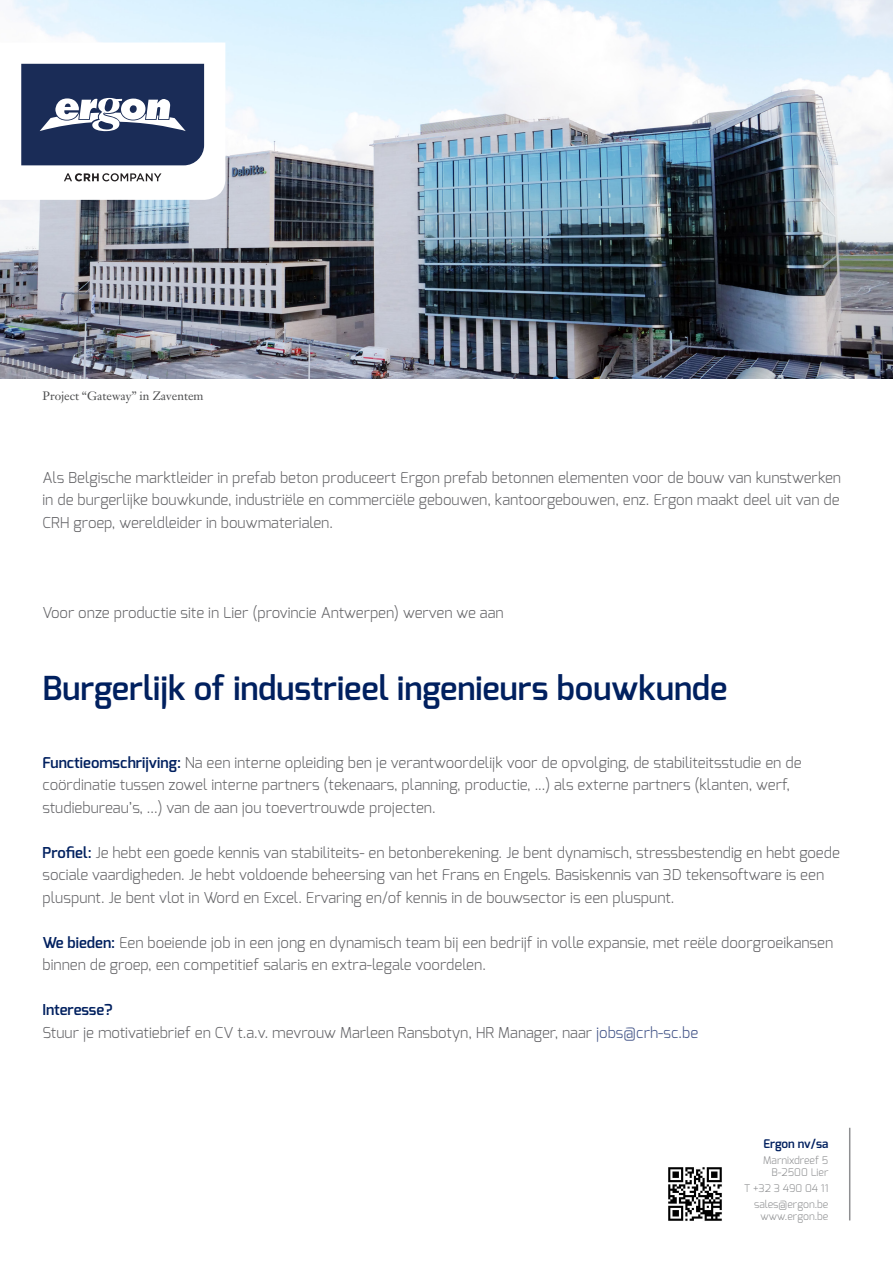
<style>
.page{position:relative;width:893px;height:1263px;background:#fff}
.page>*{position:absolute;margin:0;border:0;box-sizing:border-box;transform-origin:0 0}
.t1{font:600 33px "Exo";color:#00205f}
.t2{font:300 15px/22.5px "Exo";color:#636366}
.t3{font:12px "Janson Text LT Std";color:#4b4c4d}
.t4{font:600 12px "Exo";color:#00205f}
.t5{font:300 10.5px "Exo";color:#8e8f91}
.s1{font-weight:600;color:#00205f}
.s2{color:#3e5085}
</style>
<div class="page">
<img style="left:0;top:0;width:893px;height:378px">
<hr style="left:849px;top:1128px;width:1px;height:92px;background:#8e8f91">
<img style="left:668px;top:1167px;width:54px;height:54px">
<svg style="left:0;top:43px;width:225px;height:157px"></svg>
<p class="t3" style="left:43px;top:388px;width:163px">Project “Gateway” in Zaventem</p>
<p class="t2" style="left:43px;top:466px;width:800px;text-align:justify">Als Belgische marktleider in prefab beton produceert Ergon prefab betonnen elementen voor de bouw van kunstwerken in de burgerlijke bouwkunde, industriële en commerciële gebouwen, kantoorgebouwen, enz. Ergon maakt deel uit van de CRH groep, wereldleider in bouwmaterialen.</p>
<p class="t2" style="left:43px;top:601px;width:463px">Voor onze productie site in Lier (provincie Antwerpen) werven we aan</p>
<p class="t1" style="left:43px;top:667px;width:686px">Burgerlijk of industrieel ingenieurs bouwkunde</p>
<p class="t2" style="left:43px;top:751px;width:760px"><span class="s1">Functieomschrijving:</span> Na een interne opleiding ben je verantwoordelijk voor de opvolging, de stabiliteitsstudie en de coördinatie tussen zowel interne partners (tekenaars, planning, productie, ...) als externe partners (klanten, werf, studiebureau’s, ...) van de aan jou toevertrouwde projecten.</p>
<p class="t2" style="left:43px;top:841px;width:799px"><span class="s1">Profiel:</span> Je hebt een goede kennis van stabiliteits- en betonberekening. Je bent dynamisch, stressbestendig en hebt goede sociale vaardigheden. Je hebt voldoende beheersing van het Frans en Engels. Basiskennis van 3D tekensoftware is een pluspunt. Je bent vlot in Word en Excel. Ervaring en/of kennis in de bouwsector is een pluspunt.</p>
<p class="t2" style="left:43px;top:931px;width:792px"><span class="s1">We bieden:</span> Een boeiende job in een jong en dynamisch team bij een bedrijf in volle expansie, met reële doorgroeikansen binnen de groep, een competitief salaris en extra-legale voordelen.</p>
<p class="t2" style="left:43px;top:999px;width:657px"><span class="s1">Interesse?<br></span>Stuur je motivatiebrief en CV t.a.v. mevrouw Marleen Ransbotyn, HR Manager, naar <span class="s2">jobs@crh-sc.be</span></p>
<p class="t4" style="left:763px;top:1136px;width:67px">Ergon nv/sa</p>
<p class="t5" style="left:763px;top:1153px;width:67px">Marnixdreef 5</p>
<p class="t5" style="left:772px;top:1165px;width:58px">B-2500 Lier</p>
<p class="t5" style="left:744px;top:1182px;width:86px">T +32 3 490 04 11</p>
<p class="t5" style="left:754px;top:1198px;width:76px">sales@ergon.be</p>
<p class="t5" style="left:760px;top:1210px;width:70px">www.ergon.be</p>
</div>
